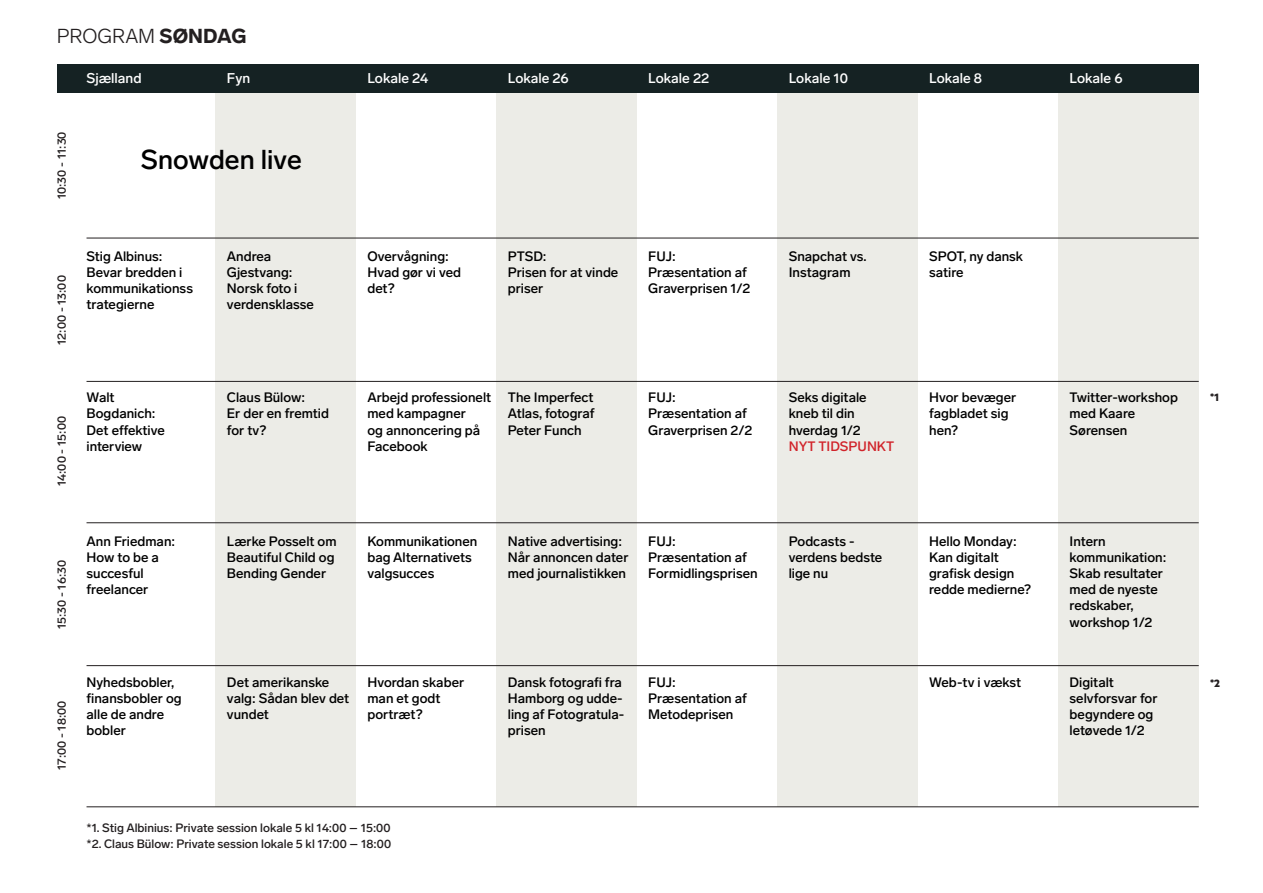
<style>
.page{position:relative;width:1263px;height:893px;background:#fff}
.page>*{position:absolute;margin:0;border:0;box-sizing:border-box;transform-origin:0 0}
.titel_stor{font:500 27px "Lab Grotesque";color:#000}
.t1{font:300 19.95px "Lab Grotesque";color:#231f20}
.t2{font:500 13.95px "Lab Grotesque";color:#fff}
.titel_stor-2{font:500 13.5px/16.2px "Lab Grotesque";color:#000}
.titel_stor-3{font:500 13.5px "Lab Grotesque";color:#d1232a}
.t3{font:500 12px "Lab Grotesque";color:#231f20}
.t4{font:700 12px "Metric";color:#231f20}
.s1{font-weight:900}
</style>
<div class="page">
<div style="left:216px;top:82px;width:140px;height:725px;background:#ecece7"></div>
<div style="left:496px;top:92px;width:141px;height:715px;background:#ecece7"></div>
<div style="left:777px;top:79px;width:141px;height:728px;background:#ecece7"></div>
<div style="left:1058px;top:79px;width:141px;height:728px;background:#ecece7"></div>
<hr style="left:87px;top:381px;width:1112px;height:1px;background:#231f20">
<hr style="left:87px;top:522px;width:1112px;height:1px;background:#231f20">
<hr style="left:87px;top:665px;width:1112px;height:1px;background:#231f20">
<hr style="left:87px;top:806px;width:1112px;height:1px;background:#231f20">
<hr style="left:87px;top:238px;width:1112px;height:1px;background:#231f20">
<div style="left:57px;top:64px;width:1142px;height:29px;background:#152223"></div>
<p class="t1" style="left:57px;top:24px;width:191px">PROGRAM <span class="s1">SØNDAG</span></p>
<p class="t3" style="left:54px;top:199px;width:69px;rotate:-90deg">10:30 - 11:30</p>
<p class="t3" style="left:54px;top:345px;width:71px;rotate:-90deg">12:00 - 13:00</p>
<p class="t3" style="left:54px;top:486px;width:72px;rotate:-90deg">14:00 - 15:00</p>
<p class="t3" style="left:54px;top:629px;width:71px;rotate:-90deg">15:30 - 16:30</p>
<p class="t3" style="left:54px;top:770px;width:71px;rotate:-90deg">17:00 - 18:00</p>
<p class="t2" style="left:87px;top:70px;width:57px">Sjælland</p>
<p class="t2" style="left:227px;top:70px;width:25px">Fyn</p>
<p class="t2" style="left:367px;top:70px;width:62px">Lokale 24</p>
<p class="t2" style="left:508px;top:70px;width:62px">Lokale 26</p>
<p class="t2" style="left:648px;top:70px;width:63px">Lokale 22</p>
<p class="t2" style="left:789px;top:70px;width:61px">Lokale 10</p>
<p class="t2" style="left:929px;top:70px;width:54px">Lokale 8</p>
<p class="t2" style="left:1069px;top:70px;width:54px">Lokale 6</p>
<p class="titel_stor" style="left:141px;top:144px;width:162px">Snowden live</p>
<p class="titel_stor-2" style="left:87px;top:248px;width:78px">Stig Albinus:</p>
<p class="titel_stor-2" style="left:87px;top:264px;width:97px">Bevar bredden i</p>
<p class="titel_stor-2" style="left:87px;top:281px;width:108px">kommunikationss</p>
<p class="titel_stor-2" style="left:87px;top:297px;width:69px">trategierne</p>
<p class="titel_stor-2" style="left:87px;top:389px;width:30px">Walt</p>
<p class="titel_stor-2" style="left:87px;top:406px;width:71px">Bogdanich:</p>
<p class="titel_stor-2" style="left:87px;top:422px;width:80px">Det effektive</p>
<p class="titel_stor-2" style="left:87px;top:438px;width:57px">interview</p>
<p class="titel_stor-2" style="left:227px;top:248px;width:46px">Andrea</p>
<p class="titel_stor-2" style="left:227px;top:264px;width:67px">Gjestvang:</p>
<p class="titel_stor-2" style="left:227px;top:281px;width:72px">Norsk foto i</p>
<p class="titel_stor-2" style="left:227px;top:297px;width:89px">verdensklasse</p>
<p class="titel_stor-2" style="left:227px;top:389px;width:80px">Claus Bülow:</p>
<p class="titel_stor-2" style="left:227px;top:406px;width:104px">Er der en fremtid</p>
<p class="titel_stor-2" style="left:227px;top:422px;width:41px">for tv?</p>
<p class="titel_stor-2" style="left:367px;top:248px;width:83px">Overvågning:</p>
<p class="titel_stor-2" style="left:367px;top:264px;width:95px">Hvad gør vi ved</p>
<p class="titel_stor-2" style="left:367px;top:281px;width:29px">det?</p>
<p class="titel_stor-2" style="left:508px;top:248px;width:40px">PTSD:</p>
<p class="titel_stor-2" style="left:508px;top:264px;width:112px">Prisen for at vinde priser</p>
<p class="titel_stor-2" style="left:648px;top:248px;width:103px">FUJ:<br>Præsentation af<br>Graverprisen 1/2</p>
<p class="titel_stor-2" style="left:789px;top:248px;width:79px">Snapchat vs.</p>
<p class="titel_stor-2" style="left:789px;top:264px;width:63px">Instagram</p>
<p class="titel_stor-2" style="left:367px;top:389px;width:125px">Arbejd professionelt med kampagner<br>og annoncering på<br>Facebook</p>
<p class="titel_stor-2" style="left:508px;top:389px;width:87px">The Imperfect</p>
<p class="titel_stor-2" style="left:508px;top:406px;width:88px">Atlas, fotograf</p>
<p class="titel_stor-2" style="left:508px;top:422px;width:75px">Peter Funch</p>
<p class="titel_stor-2" style="left:648px;top:389px;width:106px">FUJ:<br>Præsentation af<br>Graverprisen 2/2</p>
<p class="titel_stor-2" style="left:789px;top:389px;width:79px">Seks digitale</p>
<p class="titel_stor-2" style="left:789px;top:406px;width:68px">kneb til din</p>
<p class="titel_stor-2" style="left:789px;top:422px;width:73px">hverdag 1/2</p>
<p class="titel_stor-3" style="left:789px;top:438px;width:107px">NYT TIDSPUNKT</p>
<p class="titel_stor-2" style="left:87px;top:533px;width:90px">Ann Friedman:</p>
<p class="titel_stor-2" style="left:87px;top:549px;width:74px">How to be a</p>
<p class="titel_stor-2" style="left:87px;top:565px;width:59px">succesful</p>
<p class="titel_stor-2" style="left:87px;top:581px;width:63px">freelancer</p>
<p class="titel_stor-2" style="left:87px;top:674px;width:89px">Nyhedsbobler,</p>
<p class="titel_stor-2" style="left:87px;top:690px;width:97px">finansbobler og</p>
<p class="titel_stor-2" style="left:87px;top:706px;width:79px">alle de andre</p>
<p class="titel_stor-2" style="left:87px;top:723px;width:41px">bobler</p>
<p class="titel_stor-2" style="left:227px;top:533px;width:111px">Lærke Posselt om<br>Beautiful Child og<br>Bending Gender</p>
<p class="titel_stor-2" style="left:367px;top:533px;width:112px">Kommunikationen bag Alternativets</p>
<p class="titel_stor-2" style="left:367px;top:565px;width:68px">valgsucces</p>
<p class="titel_stor-2" style="left:508px;top:533px;width:122px">Native advertising:<br>Når annoncen dater med journalistikken</p>
<p class="titel_stor-2" style="left:648px;top:533px;width:29px">FUJ:</p>
<p class="titel_stor-2" style="left:648px;top:549px;width:111px">Præsentation af<br>Formidlingsprisen</p>
<p class="titel_stor-2" style="left:789px;top:533px;width:67px">Podcasts -</p>
<p class="titel_stor-2" style="left:789px;top:549px;width:95px">verdens bedste</p>
<p class="titel_stor-2" style="left:789px;top:565px;width:41px">lige nu</p>
<p class="titel_stor-2" style="left:227px;top:674px;width:124px">Det amerikanske valg: Sådan blev det vundet</p>
<p class="titel_stor-2" style="left:367px;top:674px;width:98px">Hvordan skaber</p>
<p class="titel_stor-2" style="left:367px;top:690px;width:75px">man et godt</p>
<p class="titel_stor-2" style="left:367px;top:706px;width:57px">portræt?</p>
<p class="titel_stor-2" style="left:508px;top:674px;width:118px">Dansk fotografi fra<br>Hamborg og udde&shy;ling af Fotogratula&shy;prisen</p>
<p class="titel_stor-2" style="left:648px;top:674px;width:29px">FUJ:</p>
<p class="titel_stor-2" style="left:648px;top:690px;width:100px">Præsentation af<br>Metodeprisen</p>
<p class="titel_stor-2" style="left:929px;top:248px;width:95px">SPOT, ny dansk</p>
<p class="titel_stor-2" style="left:929px;top:264px;width:36px">satire</p>
<p class="titel_stor-2" style="left:929px;top:389px;width:89px">Hvor bevæger</p>
<p class="titel_stor-2" style="left:929px;top:406px;width:81px">fagbladet sig</p>
<p class="titel_stor-2" style="left:929px;top:422px;width:30px">hen?</p>
<p class="titel_stor-2" style="left:1069px;top:389px;width:110px">Twitter-workshop</p>
<p class="titel_stor-2" style="left:1069px;top:406px;width:67px">med Kaare</p>
<p class="titel_stor-2" style="left:1069px;top:422px;width:59px">Sørensen</p>
<p class="titel_stor-2" style="left:929px;top:533px;width:89px">Hello Monday:</p>
<p class="titel_stor-2" style="left:929px;top:549px;width:71px">Kan digitalt</p>
<p class="titel_stor-2" style="left:929px;top:565px;width:87px">grafisk design</p>
<p class="titel_stor-2" style="left:929px;top:581px;width:103px">redde medierne?</p>
<p class="titel_stor-2" style="left:1069px;top:533px;width:38px">Intern</p>
<p class="titel_stor-2" style="left:1069px;top:549px;width:98px">kommunikation:</p>
<p class="titel_stor-2" style="left:1069px;top:565px;width:95px">Skab resultater</p>
<p class="titel_stor-2" style="left:1069px;top:581px;width:90px">med de nyeste</p>
<p class="titel_stor-2" style="left:1069px;top:598px;width:65px">redskaber,</p>
<p class="titel_stor-2" style="left:1069px;top:614px;width:84px">workshop 1/2</p>
<p class="titel_stor-2" style="left:929px;top:674px;width:94px">Web-tv i vækst</p>
<p class="titel_stor-2" style="left:1069px;top:674px;width:46px">Digitalt</p>
<p class="titel_stor-2" style="left:1069px;top:690px;width:89px">selvforsvar for</p>
<p class="titel_stor-2" style="left:1069px;top:706px;width:85px">begyndere og</p>
<p class="titel_stor-2" style="left:1069px;top:723px;width:77px">letøvede 1/2</p>
<p class="t3" style="left:87px;top:821px;width:306px">*1. Stig Albinius: Private session lokale 5 kl 14:00 – 15:00</p>
<p class="t3" style="left:87px;top:837px;width:306px">*2. Claus Bülow: Private session lokale 5 kl 17:00 – 18:00</p>
<p class="t4" style="left:1210px;top:390px;width:10px">*1</p>
<p class="t4" style="left:1210px;top:676px;width:11px">*2</p>
</div>
